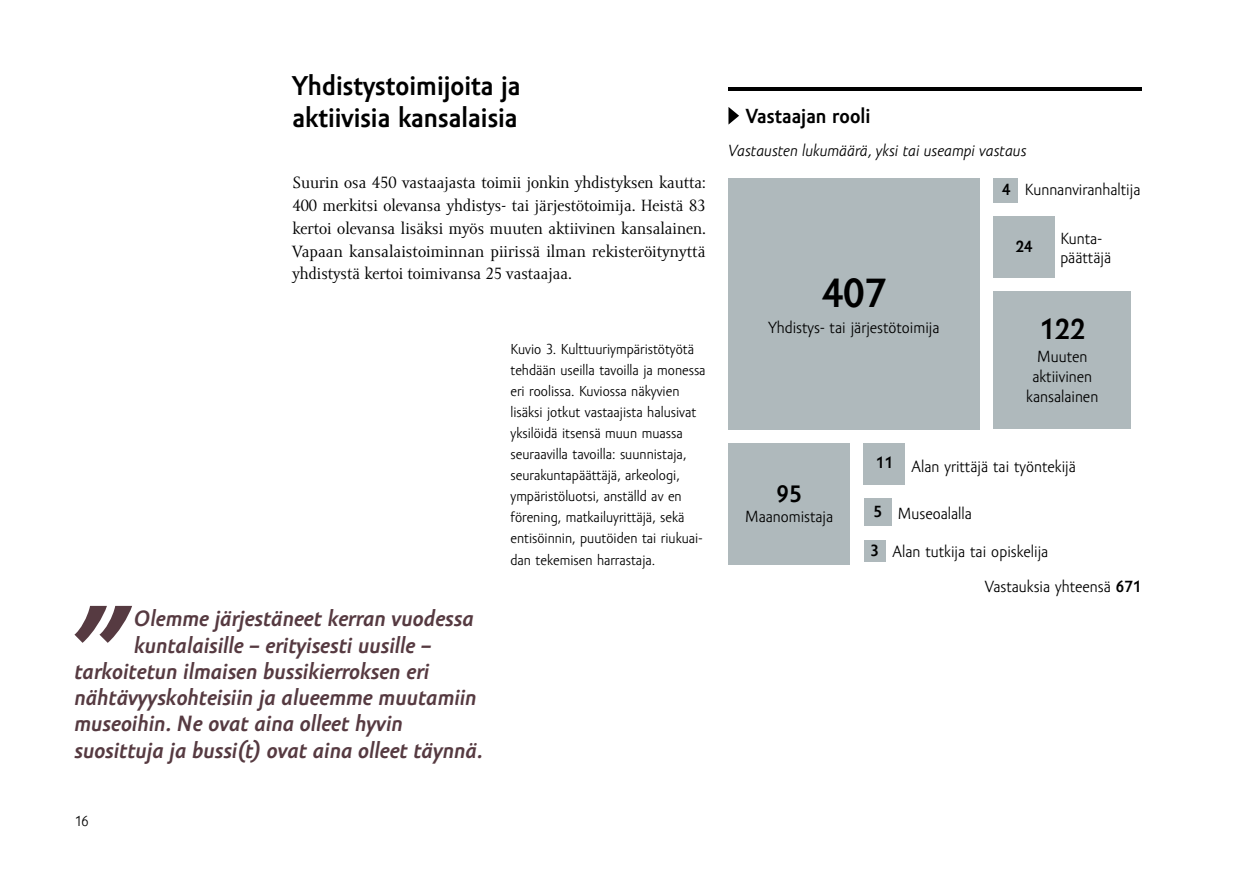
<style>
.page{position:relative;width:1241px;height:874px;background:#fff}
.page>*{position:absolute;margin:0;border:0;box-sizing:border-box;transform-origin:0 0}
.t1{font:italic 700 147.17px "Amor Sans Pro";color:#563a41}
.t2{font:700 42px "Amor Sans Pro";color:#000}
.t3{font:700 29.75px "Amor Sans Pro";color:#000}
.t4{font:700 28px/31.5px "Amor Sans Pro";color:#000}
.t5{font:700 24.5px "Amor Sans Pro";color:#000}
.t6{font:italic 700 22.75px "Amor Sans Pro";color:#563a41}
.t7{font:700 21px "Amor Sans Pro";color:#000}
.t8{font:16.62px/22.8px "Amor Serif Pro";color:#000;text-align:justify}
.t9{font:16.62px/19.9px "Amor Sans Pro";color:#000}
.t10{font:italic 16.62px "Amor Sans Pro";color:#000}
.t11{font:700 16.62px "Amor Sans Pro";color:#000}
.t12{font:14.88px/21px "Amor Sans Pro";color:#000}
.s1{font-weight:700}
</style>
<div class="page">
<div style="left:728px;top:178px;width:251px;height:251px;background:#afb9bc"></div>
<div style="left:728px;top:443px;width:121px;height:121px;background:#afb9bc"></div>
<div style="left:993px;top:291px;width:137px;height:138px;background:#afb9bc"></div>
<div style="left:993px;top:216px;width:61px;height:61px;background:#afb9bc"></div>
<div style="left:863px;top:443px;width:42px;height:41px;background:#afb9bc"></div>
<div style="left:863px;top:498px;width:28px;height:28px;background:#afb9bc"></div>
<div style="left:993px;top:178px;width:25px;height:25px;background:#afb9bc"></div>
<div style="left:863px;top:540px;width:22px;height:21px;background:#afb9bc"></div>
<hr style="left:728px;top:87px;width:413px;height:4px;background:#000">
<svg style="left:728px;top:107px;width:11px;height:17px"></svg>
<p class="t4" style="left:292px;top:71px;width:230px">Yhdistystoimijoita ja aktiivisia kansalaisia</p>
<p class="t8" style="left:292px;top:172px;width:415px">Suurin osa 450 vastaajasta toimii jonkin yhdistyksen kautta:<br>400 merkitsi olevansa yhdistys- tai järjestötoimija. Heistä 83 kertoi olevansa lisäksi myös muuten aktiivinen kansalainen.<br>Vapaan kansalaistoiminnan piirissä ilman rekisteröitynyttä yhdistystä kertoi toimivansa 25 vastaajaa.</p>
<p class="t1" style="left:65px;top:589px;width:57px">”</p>
<p class="t6" style="left:134px;top:605px;width:341px">Olemme järjestäneet kerran vuodessa</p>
<p class="t6" style="left:134px;top:632px;width:299px">kuntalaisille – erityisesti uusille –</p>
<p class="t6" style="left:74px;top:658px;width:356px">tarkoitetun ilmaisen bussikierroksen eri</p>
<p class="t6" style="left:74px;top:684px;width:403px">nähtävyyskohteisiin ja alueemme muutamiin</p>
<p class="t6" style="left:74px;top:710px;width:330px">museoihin. Ne ovat aina olleet hyvin</p>
<p class="t6" style="left:74px;top:737px;width:410px">suosittuja ja bussi(t) ovat aina olleet täynnä.</p>
<p class="t12" style="left:74px;top:810px;width:16px">16</p>
<p class="t12" style="left:510px;top:339px;width:197px">Kuvio 3. Kulttuuriympäristötyötä tehdään useilla tavoilla ja monessa eri roolissa. Kuviossa näkyvien lisäksi jotkut vastaajista halusivat yksilöidä itsensä muun muassa seuraavilla tavoilla: suunnistaja, seurakuntapäättäjä, arkeologi, ympäristöluotsi, anställd av en förening, matkailuyrittäjä, sekä entisöinnin, puutöiden tai riukuai&shy;dan tekemisen harrastaja.</p>
<p class="t7" style="left:745px;top:104px;width:126px">Vastaajan rooli</p>
<p class="t10" style="left:728px;top:142px;width:299px">Vastausten lukumäärä, yksi tai useampi vastaus</p>
<p class="t11" style="left:1001px;top:180px;width:10px">4</p>
<p class="t9" style="left:1024px;top:180px;width:117px">Kunnanviranhaltija</p>
<p class="t2" style="left:821px;top:269px;width:66px">407</p>
<p class="t9" style="left:768px;top:318px;width:173px">Yhdistys- tai järjestötoimija</p>
<p class="t11" style="left:1015px;top:237px;width:19px">24</p>
<p class="t9" style="left:1060px;top:229px;width:52px;line-height:19.2px">Kunta&shy;päättäjä</p>
<p class="t3" style="left:1039px;top:312px;width:47px">122</p>
<p class="t9" style="left:1026px;top:347px;width:74px;text-align:center">Muuten aktiivinen kansalainen</p>
<p class="t5" style="left:776px;top:480px;width:27px">95</p>
<p class="t9" style="left:745px;top:506px;width:90px">Maanomistaja</p>
<p class="t11" style="left:875px;top:453px;width:19px">11</p>
<p class="t11" style="left:873px;top:502px;width:10px">5</p>
<p class="t9" style="left:911px;top:456px;width:166px">Alan yrittäjä tai työntekijä</p>
<p class="t9" style="left:897px;top:504px;width:75px">Museoalalla</p>
<p class="t11" style="left:870px;top:540px;width:10px">3</p>
<p class="t9" style="left:892px;top:542px;width:157px">Alan tutkija tai opiskelija</p>
<p class="t9" style="left:984px;top:577px;width:158px">Vastauksia yhteensä <span class="s1">671</span></p>
</div>
